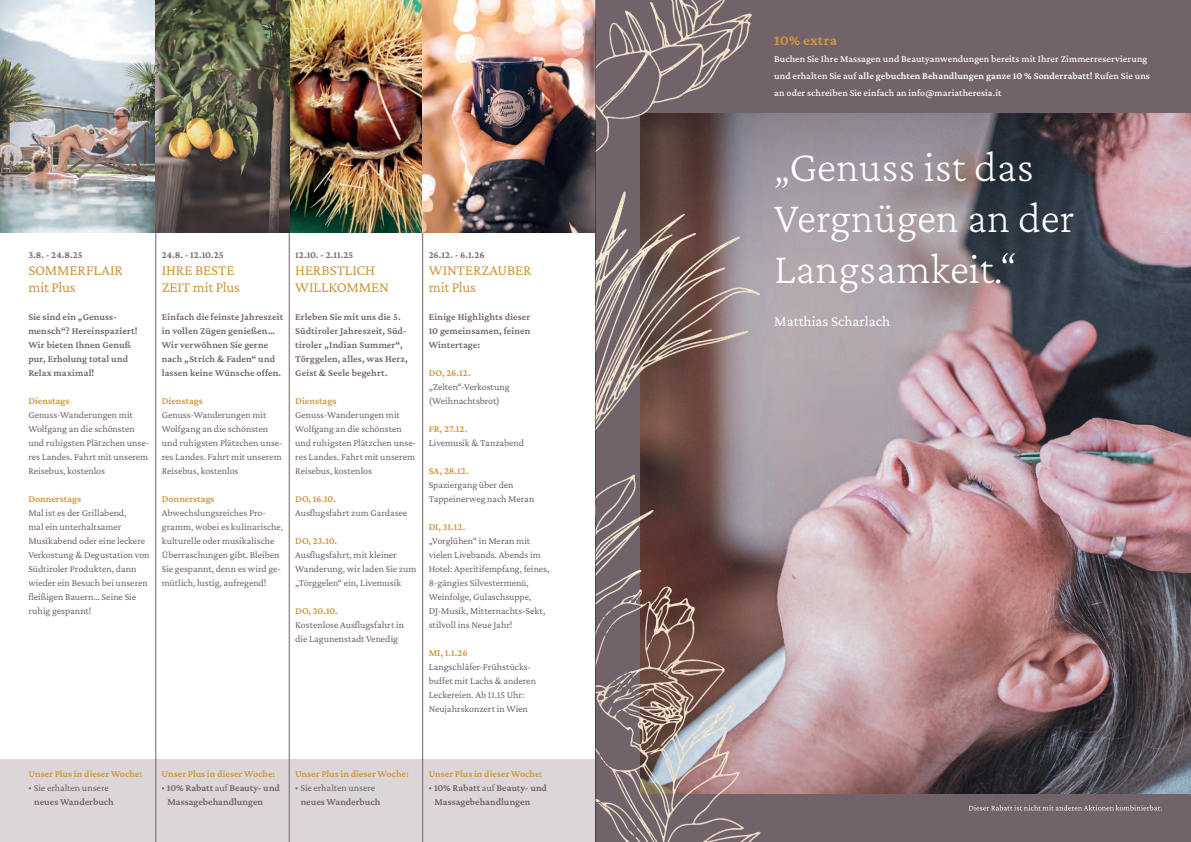
<style>
.page{position:relative;width:1191px;height:842px;background:#fff}
.page>*{position:absolute;margin:0;border:0;box-sizing:border-box;transform-origin:0 0}
.t1{font:200 44px/51px "Crimson Pro";color:#fff}
.t2{font:15px/17px "Crimson Pro";letter-spacing:-.005em;color:#cf963b}
.t3{font:15px "Crimson Pro";color:#fff}
.t4{font:700 15px "Crimson Pro";letter-spacing:.005em;color:#cf963b}
.t5{font:10px/14px "Crimson Pro";color:#72626a}
.t6{font:600 10px/14px "Crimson Pro";letter-spacing:.005em;color:#72626a}
.t7{font:500 10px/17px "Crimson Pro";letter-spacing:.01em;color:#fff}
.t8{font:600 10px "Crimson Pro";color:#cf963b}
.s1{color:#cf963b}
.s2{font-weight:400}
.s3{font-weight:600}
</style>
<div class="page">
<div style="left:0;top:759px;width:1191px;height:83px;background:#dcd6d9"></div>
<hr style="left:156px;top:166px;width:1px;height:676px;background:#72626a">
<hr style="left:289px;top:166px;width:1px;height:676px;background:#72626a">
<hr style="left:422px;top:166px;width:1px;height:676px;background:#72626a">
<div style="left:595px;top:0;width:596px;height:842px;background:#72626a"></div>
<img style="left:0;top:0;width:595px;height:232px">
<img style="left:780px;top:113px;width:411px;height:680px">
<img style="left:596px;top:0;width:184px;height:842px">
<svg style="left:969px;top:805px;width:192px;height:5px"></svg>
<hr style="left:595px;top:0;width:1px;height:842px;background:#231f20">
<p class="t6" style="left:28px;top:248px;width:56px">3.8. - 24.8.25</p>
<h2 class="t2" style="left:28px;top:262px;width:96px">SOMMERFLAIR mit Plus</h2>
<p class="t6" style="left:28px;top:310px;width:111px">Sie sind ein „Genuss&shy;mensch“? Hereinspaziert!<br>Wir bieten Ihnen Genuß pur, Erholung total und<br>Relax maximal!</p>
<p class="t8" style="left:28px;top:395px;width:43px">Dienstags</p>
<p class="t5" style="left:28px;top:408px;width:122px">Genuss-Wanderungen mit<br>Wolfgang an die schönsten und ruhigsten Plätzchen unse&shy;res Landes. Fahrt mit unserem<br>Reisebus, kostenlos</p>
<p class="t8" style="left:28px;top:493px;width:54px">Donnerstags</p>
<p class="t5" style="left:28px;top:506px;width:123px">Mal ist es der Grillabend,<br>mal ein unterhaltsamer<br>Musikabend oder eine leckere<br>Verkostung &amp; Degustation von<br>Südtiroler Produkten, dann wieder ein Besuch bei unseren fleißigen Bauern… Seine Sie ruhig gespannt!</p>
<p class="t6" style="left:162px;top:248px;width:63px">24.8. - 12.10.25</p>
<h2 class="t2" style="left:162px;top:262px;width:80px">IHRE BESTE<br>ZEIT mit Plus</h2>
<p class="t6" style="left:162px;top:310px;width:123px">Einfach die feinste Jahreszeit in vollen Zügen genießen…<br>Wir verwöhnen Sie gerne nach „Strich &amp; Faden“ und lassen keine Wünsche offen.</p>
<p class="t8" style="left:162px;top:395px;width:43px">Dienstags</p>
<p class="t5" style="left:162px;top:408px;width:122px">Genuss-Wanderungen mit<br>Wolfgang an die schönsten und ruhigsten Plätzchen unse&shy;res Landes. Fahrt mit unserem<br>Reisebus, kostenlos</p>
<p class="t8" style="left:162px;top:493px;width:54px">Donnerstags</p>
<p class="t5" style="left:162px;top:506px;width:123px">Abwechslungsreiches Pro&shy;gramm, wobei es kulinarische, kulturelle oder musikalische<br>Überraschungen gibt. Bleiben<br>Sie gespannt, denn es wird ge&shy;mütlich, lustig, aufregend!</p>
<p class="t6" style="left:295px;top:248px;width:60px">12.10. - 2.11.25</p>
<h2 class="t2" style="left:295px;top:262px;width:95px">HERBSTLICH<br>WILLKOMMEN</h2>
<p class="t6" style="left:295px;top:310px;width:114px">Erleben Sie mit uns die 5.<br>Südtiroler Jahreszeit, Süd&shy;tiroler „Indian Summer“,<br>Törggelen, alles, was Herz,<br>Geist &amp; Seele begehrt.</p>
<p class="t8" style="left:295px;top:395px;width:43px">Dienstags</p>
<p class="t5" style="left:295px;top:408px;width:122px">Genuss-Wanderungen mit<br>Wolfgang an die schönsten und ruhigsten Plätzchen unse&shy;res Landes. Fahrt mit unserem<br>Reisebus, kostenlos</p>
<p class="t8" style="left:295px;top:493px;width:42px">DO, 16.10.</p>
<p class="t5" style="left:295px;top:506px;width:114px">Ausflugsfahrt zum Gardasee</p>
<p class="t8" style="left:295px;top:535px;width:43px">DO, 23.10.</p>
<p class="t5" style="left:295px;top:548px;width:123px">Ausflugsfahrt, mit kleiner<br>Wanderung, wir laden Sie zum „Törggelen“ ein, Livemusik</p>
<p class="t8" style="left:295px;top:605px;width:44px">DO, 30.10.</p>
<p class="t5" style="left:295px;top:618px;width:110px">Kostenlose Ausflugsfahrt in die Lagunenstadt Venedig</p>
<p class="t6" style="left:429px;top:248px;width:58px">26.12. - 6.1.26</p>
<h2 class="t2" style="left:429px;top:262px;width:104px">WINTERZAUBER mit Plus</h2>
<p class="t6" style="left:429px;top:310px;width:103px;text-align:justify">Einige Highlights dieser 10 gemeinsamen, feinen Wintertage:</p>
<p class="t8" style="left:429px;top:367px;width:44px">DO, 26.12.</p>
<p class="t5" style="left:429px;top:380px;width:82px">„Zelten“-Verkostung (Weihnachtsbrot)</p>
<p class="t8" style="left:429px;top:423px;width:40px">FR, 27.12.</p>
<p class="t5" style="left:429px;top:436px;width:97px">Livemusik &amp; Tanzabend</p>
<p class="t8" style="left:429px;top:465px;width:42px">SA, 28.12.</p>
<p class="t5" style="left:429px;top:478px;width:107px">Spaziergang über den<br>Tappeinerweg nach Meran</p>
<p class="t8" style="left:429px;top:521px;width:38px">DI, 31.12.</p>
<p class="t5" style="left:429px;top:534px;width:122px">„Vorglühen“ in Meran mit vielen Livebands. Abends im<br>Hotel: Aperitifempfang, feines,<br>8-gängies Silvestermenü,<br>Weinfolge, Gulaschsuppe,<br>DJ-Musik, Mitternachts-Sekt, stilvoll ins Neue Jahr!</p>
<p class="t8" style="left:429px;top:647px;width:41px">MI, 1.1.26</p>
<p class="t5" style="left:429px;top:660px;width:109px">Langschläfer-Frühstücks&shy;buffet mit Lachs &amp; anderen<br>Leckereien. Ab 11.15 Uhr:<br>Neujahrskonzert in Wien</p>
<p class="t8" style="left:29px;top:767px;width:115px">Unser Plus in dieser Woche:</p>
<p class="t5" style="left:34px;top:781px;width:76px">Sie erhalten unsere</p>
<p class="t6" style="left:34px;top:795px;width:81px">neues Wanderbuch</p>
<p class="t6" style="left:167px;top:766px;width:114px;text-indent:-5px"><span class="s1">Unser Plus in dieser Woche:<br></span>10% Rabatt <span class="s2">auf</span> Beauty- und<br>Massagebehandlungen</p>
<p class="t6" style="left:434px;top:766px;width:114px;text-indent:-5px"><span class="s1">Unser Plus in dieser Woche:<br></span>10% Rabatt <span class="s2">auf</span> Beauty- und<br>Massagebehandlungen</p>
<p class="t8" style="left:295px;top:767px;width:115px">Unser Plus in dieser Woche:</p>
<p class="t5" style="left:300px;top:780px;width:76px">Sie erhalten unsere</p>
<p class="t6" style="left:301px;top:794px;width:81px">neues Wanderbuch</p>
<h2 class="t4" style="left:774px;top:31px;width:64px">10% extra</h2>
<p class="t7" style="left:774px;top:50px;width:377px">Buchen Sie Ihre Massagen und Beautyanwendungen bereits mit Ihrer Zimmerreservierung und erhalten Sie auf <span class="s3">alle gebuchten Behandlungen ganze 10 % Sonderrabatt!</span> Rufen Sie uns an oder schreiben Sie einfach an info@mariatheresia.it</p>
<h1 class="t1" style="left:774px;top:141px;width:302px">„Genuss ist das<br>Vergnügen an der<br>Langsamkeit.“</h1>
<h2 class="t3" style="left:774px;top:312px;width:117px">Matthias Scharlach</h2>
</div>
